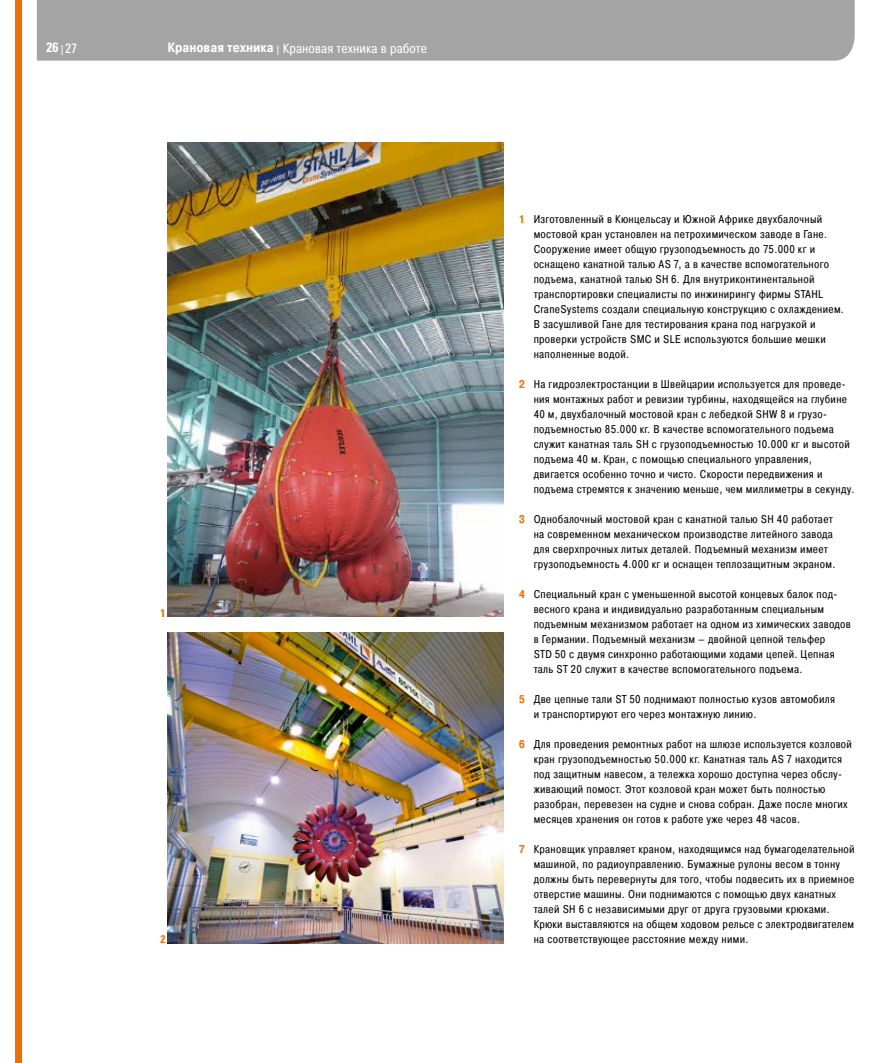
<style>
.page{position:relative;width:893px;height:1063px;background:#fff}
.page>*{position:absolute;margin:0;border:0;box-sizing:border-box;transform-origin:0 0}
.t1{font:13.5px "Pragmatica Cond Book C";letter-spacing:.005em;color:#fff}
.t2{font:700 condensed 13.5px "Univers";color:#fff}
.t3{font:11.25px/15px "Pragmatica Cond Book C";letter-spacing:.025em;color:#000}
.t4{font:700 condensed 11.25px "Univers";color:#ee7100}
.s1{font-weight:300}
.s2{font-weight:400}
.s3{font-family:"Pragmatica Cond Bold C"}
.s4{font-family:"Univers";font-weight:300;font-stretch:condensed}
.s5{font-family:"Pragmatica Cond Bold C";color:#ee7100}
</style>
<div class="page">
<div style="left:15px;top:0;width:6px;height:1063px;background:#ee7100"></div>
<div style="left:37px;top:0;width:818px;height:61px;background:#a4a4a5"></div>
<img style="left:168px;top:142px;width:336px;height:475px">
<img style="left:168px;top:632px;width:336px;height:311px">
<p class="t2" style="left:46px;top:39px;width:32px">26 <span class="s1">I</span> <span class="s2">27</span></p>
<p class="t1" style="left:167px;top:40px;width:261px"><span class="s3">Крановая техника</span> <span class="s4">I</span> Крановая техника в работе</p>
<p class="t4" style="left:161px;top:606px;width:6px">1</p>
<p class="t4" style="left:161px;top:932px;width:6px">2</p>
<p class="t3" style="left:534px;top:212px;width:312px;text-indent:-15px"><span class="s5">1</span> Изготовленный в Кюнцельсау и Южной Африке двухбалочный мостовой кран установлен на петрохимическом заводе в Гане.<br>Сооружение имеет общую грузоподъемность до 75.000 кг и оснащено канатной талью AS 7, а в качестве вспомогательного подъема, канатной талью SH 6. Для внутриконтинентальной транспортировки специалисты по инжинирингу фирмы STAHL CraneSystems создали специальную конструкцию с охлаждением.<br>В засушливой Гане для тестирования крана под нагрузкой и проверки устройств SMC и SLE используются большие мешки наполненные водой.</p>
<p class="t3" style="left:534px;top:377px;width:323px;text-indent:-15px"><span class="s5">2</span> На гидроэлектростанции в Швейцарии используется для проведе&shy;ния монтажных работ и ревизии турбины, находящейся на глубине 40 м, двухбалочный мостовой кран с лебедкой SHW 8 и грузо&shy;подъемностью 85.000 кг. В качестве вспомогательного подъема служит канатная таль SH с грузоподъемностью 10.000 кг и высотой подъема 40 м. Кран, с помощью специального управления, двигается особенно точно и чисто. Скорости передвижения и подъема стремятся к значению меньше, чем миллиметры в секунду.</p>
<p class="t3" style="left:534px;top:512px;width:303px;text-indent:-15px"><span class="s5">3</span> Однобалочный мостовой кран с канатной талью SH 40 работает на современном механическом производстве литейного завода для сверхпрочных литых деталей. Подъемный механизм имеет грузоподъемность 4.000 кг и оснащен теплозащитным экраном.</p>
<p class="t3" style="left:534px;top:587px;width:319px;text-indent:-15px"><span class="s5">4</span> Специальный кран с уменьшенной высотой концевых балок под&shy;весного крана и индивидуально разработанным специальным подъемным механизмом работает на одном из химических заводов в Германии. Подъемный механизм – двойной цепной тельфер<br>STD 50 с двумя синхронно работающими ходами цепей. Цепная таль ST 20 служит в качестве вспомогательного подъема.</p>
<p class="t3" style="left:534px;top:692px;width:303px;text-indent:-15px"><span class="s5">5</span> Две цепные тали ST 50 поднимают полностью кузов автомобиля и транспортируют его через монтажную линию.</p>
<p class="t3" style="left:534px;top:737px;width:320px;text-indent:-15px"><span class="s5">6</span> Для проведения ремонтных работ на шлюзе используется козловой кран грузоподъемностью 50.000 кг. Канатная таль AS 7 находится под защитным навесом, а тележка хорошо доступна через обслу&shy;живающий помост. Этот козловой кран может быть полностью разобран, перевезен на судне и снова собран. Даже после многих месяцев хранения он готов к работе уже через 48 часов.</p>
<p class="t3" style="left:534px;top:842px;width:323px;text-indent:-15px"><span class="s5">7</span> Крановщик управляет краном, находящимся над бумагоделательной машиной, по радиоуправлению. Бумажные рулоны весом в тонну должны быть перевернуты для того, чтобы подвесить их в приемное отверстие машины. Они поднимаются с помощью двух канатных талей SH 6 с независимыми друг от друга грузовыми крюками.<br>Крюки выставляются на общем ходовом рельсе с электродвигателем на соответствующее расстояние между ними.</p>
</div>
